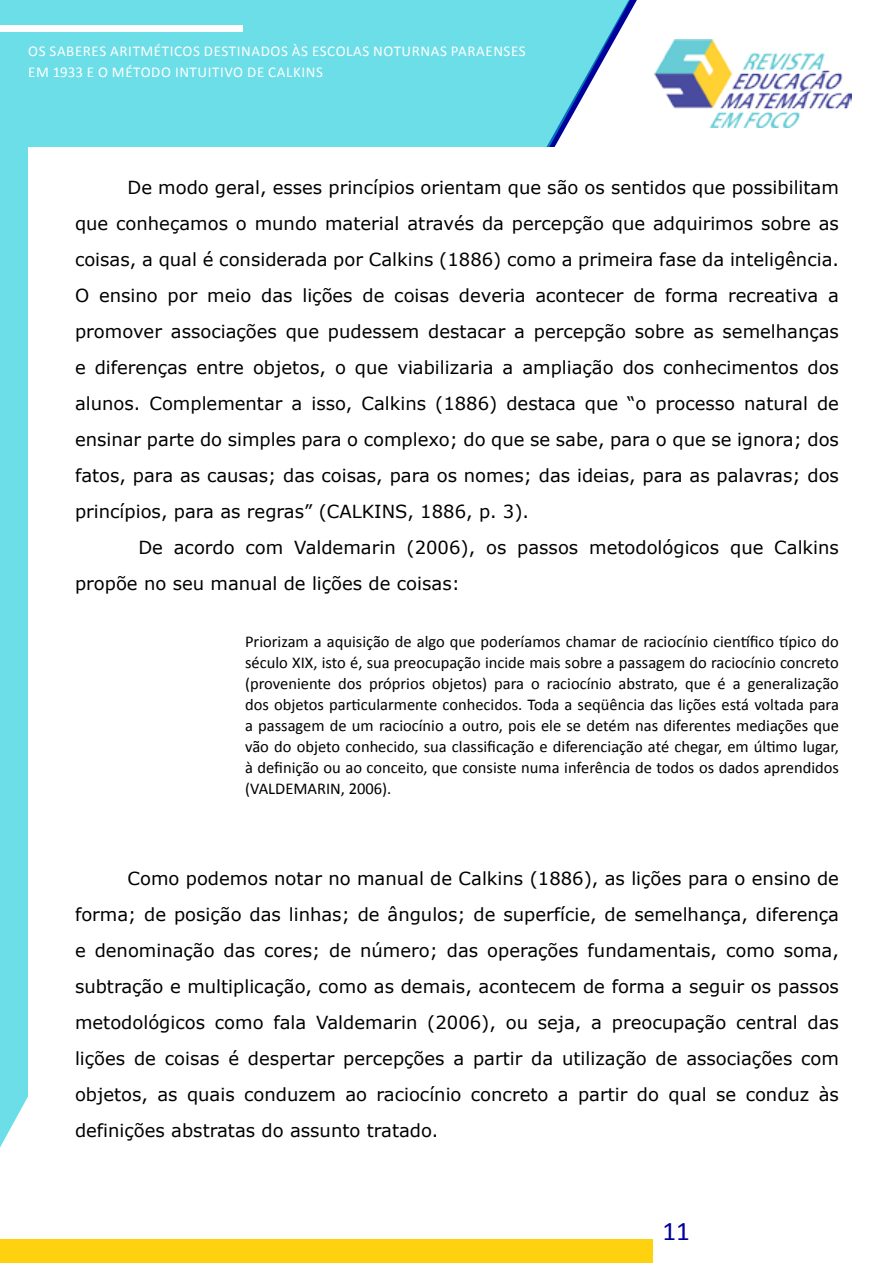
<style>
.page{position:relative;width:893px;height:1263px;background:#fff}
.page>*{position:absolute;margin:0;border:0;box-sizing:border-box;transform-origin:0 0}
.t1{font:27px "Calibri";color:#00009c}
.PARÁGRAFO_MATEMÁTICA{font:18px/36px "Verdana";color:#000;text-align:justify}
.CITAÇÃO_MATEMÁTICA{font:16.5px/21px "Calibri";color:#000;text-align:justify}
.t2{font:15px/21px "Calibri";letter-spacing:.04em;color:#fff}
</style>
<div class="page">
<img style="left:654px;top:39px;width:197px;height:88px">
<div style="left:0;top:0;width:630px;height:1147px;background:#6cdee7"></div>
<div style="left:0;top:25px;width:242px;height:6px;background:#fff"></div>
<div style="left:0;top:1239px;width:653px;height:24px;background:#ffd20f"></div>
<div style="left:28px;top:148px;width:835px;height:1074px;background:#fff"></div>
<p class="t2" style="left:28px;top:41px;width:499px">OS SABERES ARITMÉTICOS DESTINADOS ÀS ESCOLAS NOTURNAS PARAENSES<br>EM 1933 E O MÉTODO INTUITIVO DE CALKINS</p>
<p class="PARÁGRAFO_MATEMÁTICA" style="left:75px;top:169px;width:765px;text-indent:52px">De modo geral, esses princípios orientam que são os sentidos que possibilitam que conheçamos o mundo material através da percepção que adquirimos sobre as coisas, a qual é considerada por Calkins (1886) como a primeira fase da inteligência.<br>O ensino por meio das lições de coisas deveria acontecer de forma recreativa a promover associações que pudessem destacar a percepção sobre as semelhanças e diferenças entre objetos, o que viabilizaria a ampliação dos conhecimentos dos alunos. Complementar a isso, Calkins (1886) destaca que “o processo natural de ensinar parte do simples para o complexo; do que se sabe, para o que se ignora; dos fatos, para as causas; das coisas, para os nomes; das ideias, para as palavras; dos princípios, para as regras” (CALKINS, 1886, p. 3).</p>
<p class="PARÁGRAFO_MATEMÁTICA" style="left:75px;top:529px;width:765px;text-indent:63px">De acordo com Valdemarin (2006), os passos metodológicos que Calkins propõe no seu manual de lições de coisas:</p>
<p class="CITAÇÃO_MATEMÁTICA" style="left:245px;top:631px;width:595px">Priorizam a aquisição de algo que poderíamos chamar de raciocínio científico típico do século XIX, isto é, sua preocupação incide mais sobre a passagem do raciocínio concreto (proveniente dos próprios objetos) para o raciocínio abstrato, que é a generalização dos objetos particularmente conhecidos. Toda a seqüência das lições está voltada para a passagem de um raciocínio a outro, pois ele se detém nas diferentes mediações que vão do objeto conhecido, sua classificação e diferenciação até chegar, em último lugar, à definição ou ao conceito, que consiste numa inferência de todos os dados aprendidos (VALDEMARIN, 2006).</p>
<p class="PARÁGRAFO_MATEMÁTICA" style="left:75px;top:860px;width:765px;text-indent:52px">Como podemos notar no manual de Calkins (1886), as lições para o ensino de forma; de posição das linhas; de ângulos; de superfície, de semelhança, diferença e denominação das cores; de número; das operações fundamentais, como soma, subtração e multiplicação, como as demais, acontecem de forma a seguir os passos metodológicos como fala Valdemarin (2006), ou seja, a preocupação central das lições de coisas é despertar percepções a partir da utilização de associações com objetos, as quais conduzem ao raciocínio concreto a partir do qual se conduz às definições abstratas do assunto tratado.</p>
<h1 class="t1" style="left:662px;top:1213px;width:29px">11</h1>
</div>
